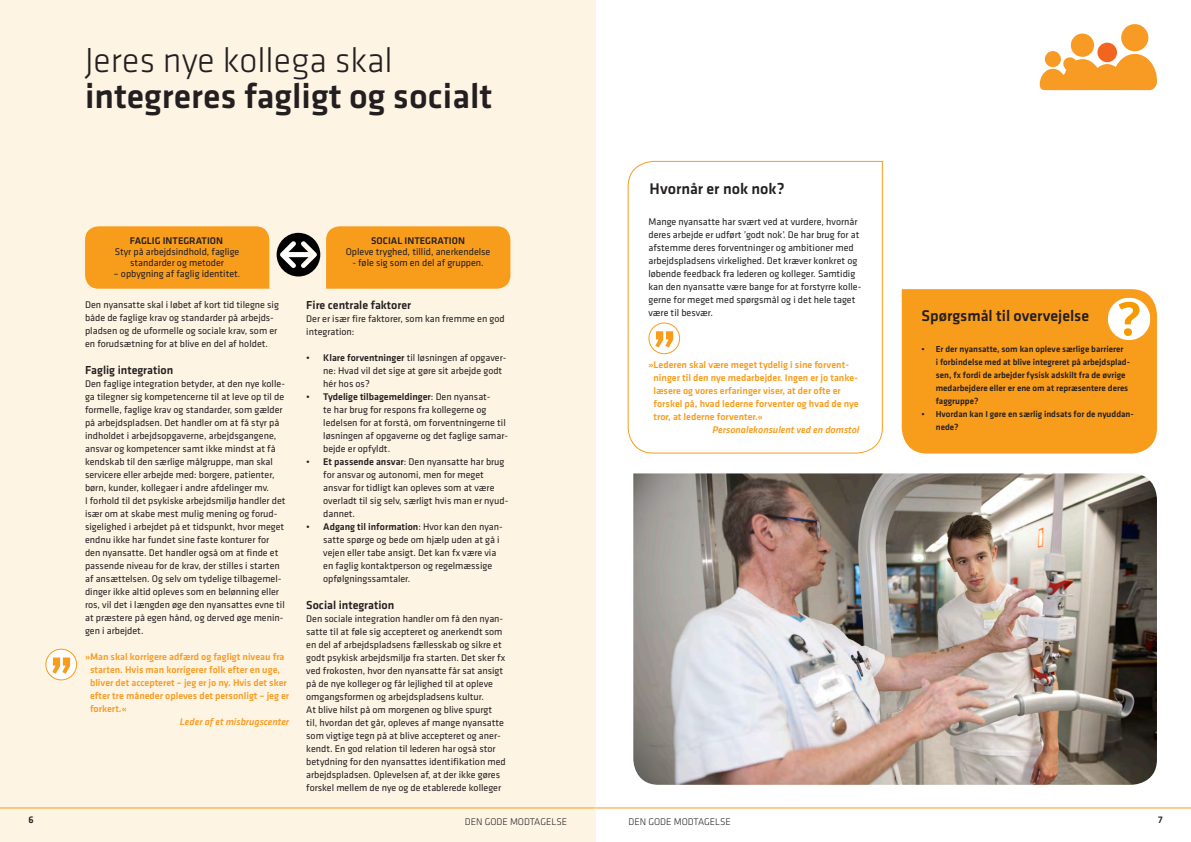
<style>
.page{position:relative;width:1191px;height:842px;background:#fff}
.page>*{position:absolute;margin:0;border:0;box-sizing:border-box;transform-origin:0 0}
.Overskrift_linje_2_l{font:500 36px/36px "Klavika";color:#231f20}
.FAKTA__overskrift{font:500 16px "Klavika";color:#231f20}
.Mellemrubrik{font:500 12px "Klavika";color:#231f20}
.BRØD{font:500 12px "Klavika";color:#231f20}
.BRØD-2{font:10px/13px "Klavika";color:#231f20}
.BRØD-3{font:500 10px/13px "Klavika";color:#f89c1c}
.BRØD-4{font:500 10px/13px "Klavika";color:#f89c24}
.FAKTA__overskrift-2{font:10px/11px "Klavika";color:#231f20;text-align:center}
.FAKTA__overskrift-3{font:500 10px "Klavika";color:#231f20}
.Overskrift_linje_2_l-2{font:300 10px "Klavika";color:#231f20}
.BRØD-5{font:italic 500 10px "Klavika";color:#f89c1c}
.BRØD-6{font:italic 500 10px "Klavika";color:#f89c24}
.Fakta__brød{font:500 9px/13px "Klavika";color:#231f20}
.s1{font-weight:300}
.s2{font-size:9px}
.s3{font-weight:500}
</style>
<div class="page">
<hr style="left:595px;top:807px;width:596px;height:1px;background:#f89c1c">
<div style="left:0;top:0;width:595px;height:842px;background:#fef4e4"></div>
<hr style="left:0;top:807px;width:595px;height:1px;background:#f89c1c">
<div style="left:326px;top:226px;width:184px;height:63px;background:#f89c1c"></div>
<div style="left:85px;top:226px;width:184px;height:63px;background:#f89c1c"></div>
<svg style="left:277px;top:233px;width:43px;height:43px"></svg>
<svg style="left:627px;top:160px;width:256px;height:294px"></svg>
<div style="left:901px;top:289px;width:256px;height:165px;background:#f89c1c"></div>
<svg style="left:1107px;top:298px;width:43px;height:42px"></svg>
<div style="left:46px;top:649px;width:31px;height:31px;background:#fff;border-radius:50%"></div>
<div style="left:45px;top:649px;width:32px;height:31px;border:1px solid #f89c1c;border-radius:50%"></div>
<svg style="left:52px;top:657px;width:18px;height:17px"></svg>
<svg style="left:1039px;top:51px;width:118px;height:39px"></svg>
<div style="left:1121px;top:24px;width:27px;height:27px;background:#f89b24;border-radius:50%"></div>
<div style="left:1044px;top:51px;width:17px;height:16px;background:#f89b24;border-radius:50%"></div>
<div style="left:1070px;top:34px;width:24px;height:23px;background:#f89b24;border-radius:50%"></div>
<div style="left:1097px;top:43px;width:20px;height:19px;background:#f26521;border-radius:50%"></div>
<img style="left:633px;top:473px;width:524px;height:312px">
<p class="Overskrift_linje_2_l" style="left:85px;top:43px;width:409px"><span class="s1">Jeres nye kollega skal </span>integreres fagligt og socialt</p>
<p class="FAKTA__overskrift-3" style="left:130px;top:236px;width:95px">FAGLIG INTEGRATION</p>
<p class="FAKTA__overskrift-2" style="left:115px;top:247px;width:126px">Styr på arbejdsindhold, faglige standarder og metoder</p>
<p class="FAKTA__overskrift-2" style="left:114px;top:269px;width:128px">– opbygning af faglig identitet<span class="s2">.</span></p>
<p class="BRØD-2" style="left:85px;top:298px;width:195px">Den nyansatte skal i løbet af kort tid tilegne sig både de faglige krav og standarder på arbejds&shy;pladsen og de uformelle og sociale krav, som er en forudsætning for at blive en del af holdet.</p>
<p class="Mellemrubrik" style="left:85px;top:363px;width:90px">Faglig integration</p>
<p class="BRØD-2" style="left:85px;top:377px;width:201px">Den faglige integration betyder, at den nye kolle&shy;ga tilegner sig kompetencerne til at leve op til de formelle, faglige krav og standarder, som gælder på arbejdspladsen. Det handler om at få styr på indholdet i arbejdsopgaverne, arbejdsgangene, ansvar og kompetencer samt ikke mindst at få kendskab til den særlige målgruppe, man skal servicere eller arbejde med: borgere, patienter, børn, kunder, kollegaer i andre afdelinger mv.</p>
<p class="BRØD-2" style="left:85px;top:494px;width:202px">I forhold til det psykiske arbejdsmiljø handler det især om at skabe mest mulig mening og forud&shy;sigelighed i arbejdet på et tidspunkt, hvor meget endnu ikke har fundet sine faste konturer for den nyansatte. Det handler også om at finde et passende niveau for de krav, der stilles i starten af ansættelsen. Og selv om tydelige tilbagemel&shy;dinger ikke altid opleves som en belønning eller ros, vil det i længden øge den nyansattes evne til at præstere på egen hånd, og derved øge menin&shy;gen i arbejdet.</p>
<p class="BRØD-4" style="left:90px;top:650px;width:201px;text-indent:-5px">»Man skal korrigere adfærd og fagligt niveau fra starten. Hvis man korrigerer folk efter en uge, bliver det accepteret – jeg er jo ny. Hvis det sker efter tre måneder opleves det personligt – jeg er forkert.«</p>
<p class="BRØD-6" style="left:180px;top:714px;width:111px">Leder af et misbrugscenter</p>
<p class="FAKTA__overskrift-3" style="left:371px;top:236px;width:95px">SOCIAL INTEGRATION</p>
<p class="FAKTA__overskrift-2" style="left:346px;top:247px;width:146px">Opleve tryghed, tillid, anerkendelse</p>
<p class="FAKTA__overskrift-2" style="left:352px;top:258px;width:133px">- føle sig som en del af gruppen.</p>
<p class="BRØD" style="left:306px;top:298px;width:106px">Fire centrale faktorer</p>
<p class="BRØD-2" style="left:306px;top:312px;width:200px">Der er især fire faktorer, som kan fremme en god integration:</p>
<p class="BRØD-2" style="left:323px;top:351px;width:185px;text-indent:-17px">• <span class="s3">Klare forventninger</span> til løsningen af opgaver&shy;ne: Hvad vil det sige at gøre sit arbejde godt hér hos os?</p>
<p class="BRØD-2" style="left:323px;top:390px;width:186px;text-indent:-17px">• <span class="s3">Tydelige tilbagemeldinger</span>: Den nyansat-<br>te har brug for respons fra kollegerne og ledelsen for at forstå, om forventningerne til løsningen af opgaverne og det faglige samar&shy;bejde er opfyldt.</p>
<p class="BRØD-2" style="left:323px;top:455px;width:187px;text-indent:-17px">• <span class="s3">Et passende ansvar</span>: Den nyansatte har brug for ansvar og autonomi, men for meget ansvar for tidligt kan opleves som at være overladt til sig selv, særligt hvis man er nyud&shy;dannet.</p>
<p class="BRØD-2" style="left:323px;top:520px;width:181px;text-indent:-17px">• <span class="s3">Adgang til information</span>: Hvor kan den nyan&shy;satte spørge og bede om hjælp uden at gå i vejen eller tabe ansigt. Det kan fx være via en faglig kontaktperson og regelmæssige opfølgningssamtaler.</p>
<p class="Mellemrubrik" style="left:306px;top:598px;width:90px">Social integration</p>
<p class="BRØD-2" style="left:306px;top:612px;width:200px">Den sociale integration handler om få den nyan&shy;satte til at føle sig accepteret og anerkendt som en del af arbejdspladsens fællesskab og sikre et godt psykisk arbejdsmiljø fra starten. Det sker fx ved frokosten, hvor den nyansatte får sat ansigt på de nye kolleger og får lejlighed til at opleve omgangsformen og arbejdspladsens kultur.</p>
<p class="BRØD-2" style="left:306px;top:703px;width:201px">At blive hilst på om morgenen og blive spurgt<br>til, hvordan det går, opleves af mange nyansatte som vigtige tegn på at blive accepteret og aner&shy;kendt. En god relation til lederen har også stor betydning for den nyansattes identifikation med arbejdspladsen. Oplevelsen af, at der ikke gøres forskel mellem de nye og de etablerede kolleger</p>
<p class="FAKTA__overskrift" style="left:649px;top:180px;width:136px">Hvornår er nok nok?</p>
<p class="BRØD-2" style="left:648px;top:215px;width:214px">Mange nyansatte har svært ved at vurdere, hvornår deres arbejde er udført ’godt nok’. De har brug for at afstemme deres forventninger og ambitioner med arbejdspladsens virkelighed. Det kræver konkret og løbende feedback fra lederen og kolleger. Samtidig kan den nyansatte være bange for at forstyrre kolle&shy;gerne for meget med spørgsmål og i det hele taget være til besvær.</p>
<p class="BRØD-3" style="left:653px;top:358px;width:207px;text-indent:-5px">»Lederen skal være meget tydelig i sine forvent&shy;ninger til den nye medarbejder. Ingen er jo tanke&shy;læsere og vores erfaringer viser, at der ofte er forskel på, hvad lederne forventer og hvad de nye tror, at lederne forventer.«</p>
<p class="BRØD-5" style="left:712px;top:423px;width:148px">Personalekonsulent ved en domstol</p>
<p class="FAKTA__overskrift" style="left:921px;top:307px;width:169px">Spørgsmål til overvejelse</p>
<p class="Fakta__brød" style="left:935px;top:343px;width:196px;text-indent:-14px">• Er der nyansatte, som kan opleve særlige barrierer<br>i forbindelse med at blive integreret på arbejdsplad&shy;sen, fx fordi de arbejder fysisk adskilt fra de øvrige medarbejdere eller er ene om at repræsentere deres faggruppe?</p>
<p class="Fakta__brød" style="left:935px;top:408px;width:200px;text-indent:-14px">• Hvordan kan I gøre en særlig indsats for de nyuddan&shy;nede?</p>
<p class="FAKTA__overskrift-3" style="left:28px;top:815px;width:7px">6</p>
<p class="Overskrift_linje_2_l-2" style="left:465px;top:816px;width:104px">DEN GODE MODTAGELSE</p>
<p class="Overskrift_linje_2_l-2" style="left:628px;top:816px;width:104px">DEN GODE MODTAGELSE</p>
<p class="FAKTA__overskrift-3" style="left:1158px;top:815px;width:6px">7</p>
</div>
